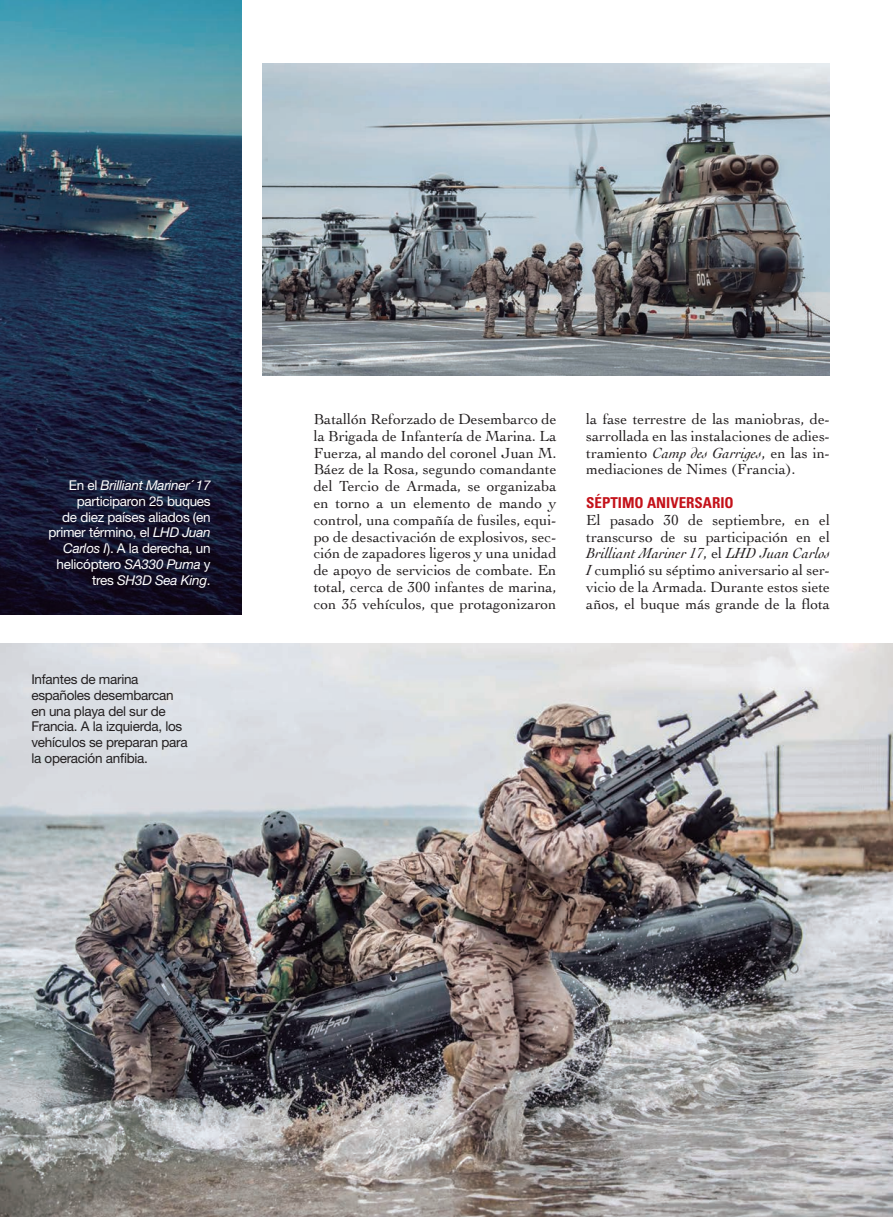
<style>
.page{position:relative;width:893px;height:1217px;background:#fff}
.page>*{position:absolute;margin:0;border:0;box-sizing:border-box;transform-origin:0 0}
.t1{font:15.3px/16.8px "Cochin";color:#231f20;text-align:justify}
.t2{font:700 condensed 15px "Univers";color:#c4121a}
.t3{font:13.5px/15.8px "Helvetica Neue";letter-spacing:-.02em;color:#fff;text-align:right}
.t4{font:13.5px/15.8px "Helvetica Neue";letter-spacing:-.02em;color:#231f20}
.s1{font-style:italic}
</style>
<div class="page">
<img style="left:0;top:0;width:241px;height:614px">
<img style="left:263px;top:63px;width:566px;height:313px">
<img style="left:1px;top:643px;width:892px;height:573px">
<p class="t3" style="left:48px;top:477px;width:164px">En el <span class="s1">Brilliant Mariner´ 17 </span>participaron 25 buques<br>de diez países aliados (en primer término, el <span class="s1">LHD Juan<br>Carlos I</span>). A la derecha, un helicóptero <span class="s1">SA330 Puma</span> y tres <span class="s1">SH3D Sea King</span>.</p>
<p class="t4" style="left:31px;top:671px;width:158px">Infantes de marina españoles desembarcan en una playa del sur de<br>Francia. A la izquierda, los vehículos se preparan para la operación anfibia.</p>
<p class="t1" style="left:314px;top:410px;width:244px">Batallón Reforzado de Desembarco de la Brigada de Infantería de Marina. La Fuerza, al mando del coronel Juan M.<br>Báez de la Rosa, segundo comandante del Tercio de Armada, se organizaba en torno a un elemento de mando y control, una compañía de fusiles, equi&shy;po de desactivación de explosivos, sec&shy;ción de zapadores ligeros y una unidad de apoyo de servicios de combate. En total, cerca de 300 infantes de marina, con 35 vehículos, que protagonizaron</p>
<p class="t1" style="left:586px;top:410px;width:245px">la fase terrestre de las maniobras, de&shy;sarrollada en las instalaciones de adies&shy;tramiento <span class="s1">Camp des Garriges</span>, en las in&shy;mediaciones de Nimes (Francia).</p>
<p class="t2" style="left:586px;top:493px;width:149px">SÉPTIMO ANIVERSARIO</p>
<p class="t1" style="left:586px;top:510px;width:245px">El pasado 30 de septiembre, en el transcurso de su participación en el <span class="s1">Brilliant Mariner 17</span>, el <span class="s1">LHD Juan Carlos I</span> cumplió su séptimo aniversario al ser&shy;vicio de la Armada. Durante estos siete años, el buque más grande de la flota</p>
</div>
